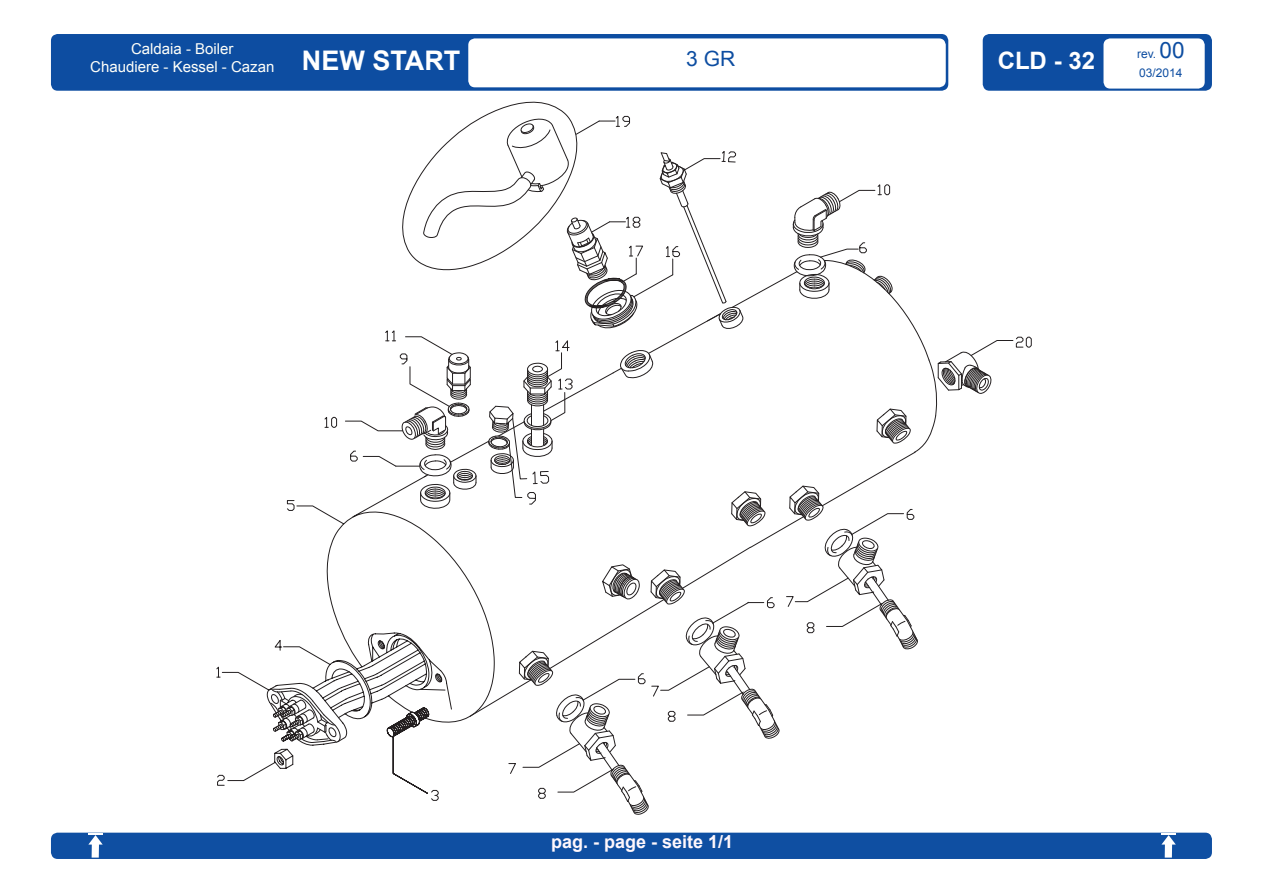
<style>
.page{position:relative;width:1263px;height:893px;background:#fff}
.page>*{position:absolute;margin:0;border:0;box-sizing:border-box;transform-origin:0 0}
.t1{font:700 27px "Arial";color:#fff}
.t2{font:700 24px "Arial";color:#fff}
.t3{font:21px "Arial";color:#0d4da1}
.t4{font:700 18px "Arial";color:#fff7fc}
.t5{font:15px "Arial";color:#fffff9}
.t6{font:12px "Arial";color:#0d4da1}
.s1{font-size:22.5px}
</style>
<div class="page">
<div style="left:51px;top:833px;width:1161px;height:26px;background:#0d4da1;border-radius:7px"></div>
<div style="left:983px;top:34px;width:229px;height:57px;background:#0d4da1;border-radius:7px"></div>
<div style="left:1103px;top:38px;width:102px;height:51px;background:#fff;border-radius:7px"></div>
<div style="left:51px;top:34px;width:897px;height:57px;background:#0d4da1;border-radius:7px"></div>
<div style="left:468px;top:38px;width:478px;height:49px;background:#fff;border-radius:7px"></div>
<svg style="left:88px;top:833px;width:15px;height:25px"></svg>
<svg style="left:1161px;top:833px;width:15px;height:25px"></svg>
<svg style="left:217px;top:774px;width:8px;height:12px"></svg>
<svg style="left:216px;top:666px;width:4px;height:12px"></svg>
<svg style="left:271px;top:87px;width:761px;height:728px"></svg>
<p class="t5" style="left:131px;top:39px;width:104px">Caldaia - Boiler</p>
<p class="t5" style="left:90px;top:57px;width:186px">Chaudiere - Kessel - Cazan</p>
<h1 class="t1" style="left:302px;top:42px;width:160px">NEW START</h1>
<p class="t3" style="left:686px;top:45px;width:51px">3 GR</p>
<p class="t2" style="left:998px;top:44px;width:99px">CLD - 32</p>
<p class="t6" style="left:1137px;top:46px;width:49px">rev. <span class="s1">00</span></p>
<p class="t6" style="left:1139px;top:64px;width:45px">03/2014</p>
<p class="t4" style="left:551px;top:829px;width:184px">pag. - page - seite 1/1</p>
</div>
